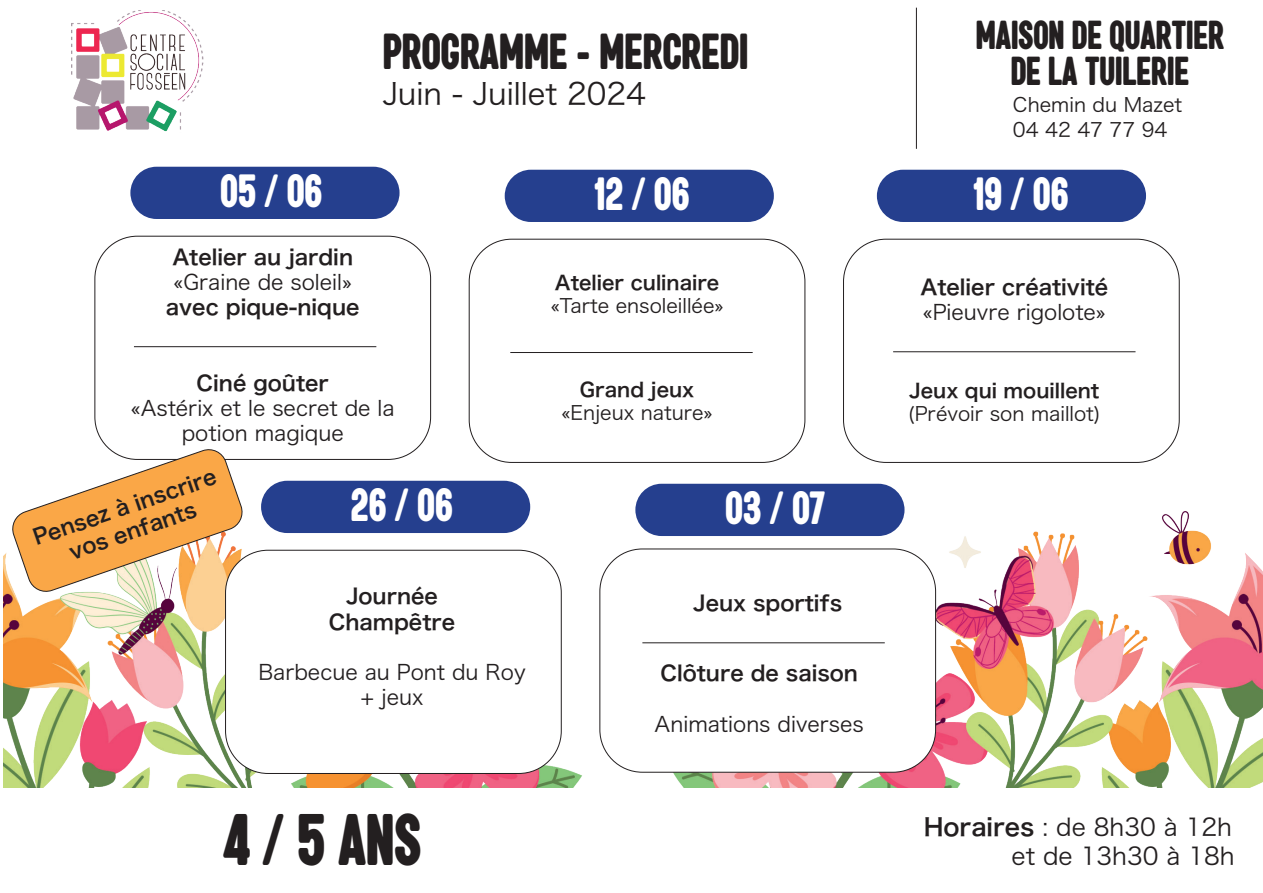
<style>
.page{position:relative;width:1263px;height:893px;background:#fff}
.page>*{position:absolute;margin:0;border:0;box-sizing:border-box;transform-origin:0 0}
.t1{font:67.5px "a Akhir Tahun";color:#231f20;scale:.6 1}
.t2{font:46.8px "a Akhir Tahun";color:#231f20;scale:.6 1}
.t3{font:43.2px "a Akhir Tahun";color:#fff;scale:.6 1}
.t4{font:37.5px/36px "a Akhir Tahun";color:#231f20;text-align:center;scale:.6 1}
.t5{font:30px "Hira Kaku Pro W3";color:#231f20}
.t6{font:24px/28.8px "Hira Kaku Pro W3";color:#231f20;text-align:right}
.t7{font:21px/25.2px "Hira Kaku Pro W6";color:#231f20;text-align:center}
.t8{font:21px/25.2px "Hira Kaku Pro W3";color:#231f20;text-align:center}
.t9{font:19.5px/25.2px "Hira Kaku Pro W3";color:#231f20}
.t10{font:19.5px "Hira Kaku Pro W6";color:#231f20}
.s1{font-family:"Hira Kaku Pro W6"}
</style>
<div class="page">
<img style="left:4px;top:235px;width:1259px;height:552px">
<hr style="left:916px;top:8px;width:1px;height:141px;background:#231f20">
<img style="left:71px;top:10px;width:133px;height:122px">
<div style="left:634px;top:482px;width:272px;height:55px;background:#253f8e;border-radius:28px"></div>
<div style="left:632px;top:481px;width:275px;height:58px;border:3px solid #fff;border-radius:28px"></div>
<div style="left:600px;top:549px;width:335px;height:223px;background:#fff;border-radius:43px"></div>
<div style="left:599px;top:549px;width:337px;height:224px;border:1px solid #231f20;border-radius:43px"></div>
<hr style="left:642px;top:642px;width:243px;height:1px;background:#231f20">
<div style="left:260px;top:479px;width:272px;height:55px;background:#253f8e;border-radius:28px"></div>
<div style="left:258px;top:478px;width:275px;height:58px;border:3px solid #fff;border-radius:28px"></div>
<div style="left:226px;top:550px;width:335px;height:223px;background:#fff;border-radius:43px"></div>
<div style="left:225px;top:550px;width:337px;height:224px;border:1px solid #231f20;border-radius:43px"></div>
<div style="left:503px;top:168px;width:272px;height:55px;background:#253f8e;border-radius:28px"></div>
<div style="left:502px;top:167px;width:275px;height:58px;border:3px solid #fff;border-radius:28px"></div>
<div style="left:875px;top:168px;width:272px;height:55px;background:#253f8e;border-radius:28px"></div>
<div style="left:874px;top:167px;width:275px;height:58px;border:3px solid #fff;border-radius:28px"></div>
<div style="left:469px;top:239px;width:336px;height:223px;background:#fff;border-radius:43px"></div>
<div style="left:469px;top:239px;width:336px;height:224px;border:1px solid #231f20;border-radius:43px"></div>
<div style="left:843px;top:239px;width:336px;height:223px;background:#fff;border-radius:43px"></div>
<div style="left:843px;top:239px;width:336px;height:224px;border:1px solid #231f20;border-radius:43px"></div>
<hr style="left:893px;top:351px;width:242px;height:1px;background:#231f20">
<hr style="left:510px;top:352px;width:243px;height:1px;background:#231f20">
<div style="left:129px;top:165px;width:272px;height:55px;background:#253f8e;border-radius:28px"></div>
<div style="left:127px;top:164px;width:276px;height:58px;border:3px solid #fff;border-radius:28px"></div>
<div style="left:95px;top:236px;width:336px;height:223px;background:#fff;border-radius:43px"></div>
<hr style="left:134px;top:346px;width:242px;height:1px;background:#231f20">
<svg style="left:11px;top:447px;width:233px;height:147px"></svg>
<h2 class="t2" style="left:383px;top:30px;width:611px">PROGRAMME - MERCREDI</h2>
<h3 class="t5" style="left:383px;top:67px;width:265px">Juin - Juillet 2024</h3>
<h3 class="t4" style="left:976px;top:21px;width:415px">MAISON DE QUARTIER<br>DE LA TUILERIE</h3>
<p class="t9" style="left:1013px;top:91px;width:171px">Chemin du Mazet<br>04 42 47 77 94</p>
<h3 class="t3" style="left:220px;top:171px;width:172px">05 / 06</h3>
<h3 class="t3" style="left:973px;top:174px;width:160px">19 / 06</h3>
<p class="t7" style="left:172px;top:244px;width:182px">Atelier au jardin</p>
<p class="t8" style="left:174px;top:268px;width:180px">«Graine de soleil»</p>
<p class="t7" style="left:166px;top:294px;width:195px">avec pique-nique</p>
<h3 class="t3" style="left:595px;top:174px;width:160px">12 / 06</h3>
<p class="t10" style="left:555px;top:265px;width:166px">Atelier culinaire</p>
<p class="t9" style="left:551px;top:292px;width:174px">«Tarte ensoleillée»</p>
<p class="t7" style="left:920px;top:274px;width:189px">Atelier créativité</p>
<p class="t8" style="left:923px;top:298px;width:184px">«Pieuvre rigolote»</p>
<p class="t7" style="left:197px;top:370px;width:134px">Ciné goûter</p>
<p class="t8" style="left:131px;top:394px;width:265px">«Astérix et le secret de la potion magique</p>
<p class="t10" style="left:580px;top:372px;width:116px">Grand jeux</p>
<p class="t9" style="left:561px;top:399px;width:153px">«Enjeux nature»</p>
<p class="t7" style="left:29px;top:525px;width:194px;rotate:-19deg">Pensez à inscrire vos enfants</p>
<h3 class="t3" style="left:351px;top:485px;width:171px">26 / 06</h3>
<h3 class="t3" style="left:725px;top:488px;width:167px">03 / 07</h3>
<p class="t7" style="left:329px;top:583px;width:128px">Journée<br>Champêtre</p>
<p class="t8" style="left:258px;top:658px;width:269px">Barbecue au Pont du Roy + jeux</p>
<p class="t7" style="left:693px;top:590px;width:150px">Jeux sportifs</p>
<p class="t7" style="left:660px;top:660px;width:199px">Clôture de saison</p>
<p class="t8" style="left:655px;top:710px;width:211px">Animations diverses</p>
<p class="t10" style="left:909px;top:373px;width:192px">Jeux qui mouillent</p>
<p class="t9" style="left:908px;top:400px;width:195px">(Prévoir son maillot)</p>
<h1 class="t1" style="left:223px;top:809px;width:332px">4 / 5 ANS</h1>
<p class="t6" style="left:924px;top:811px;width:313px"><span class="s1">Horaires</span> : de 8h30 à 12h et de 13h30 à 18h</p>
</div>
